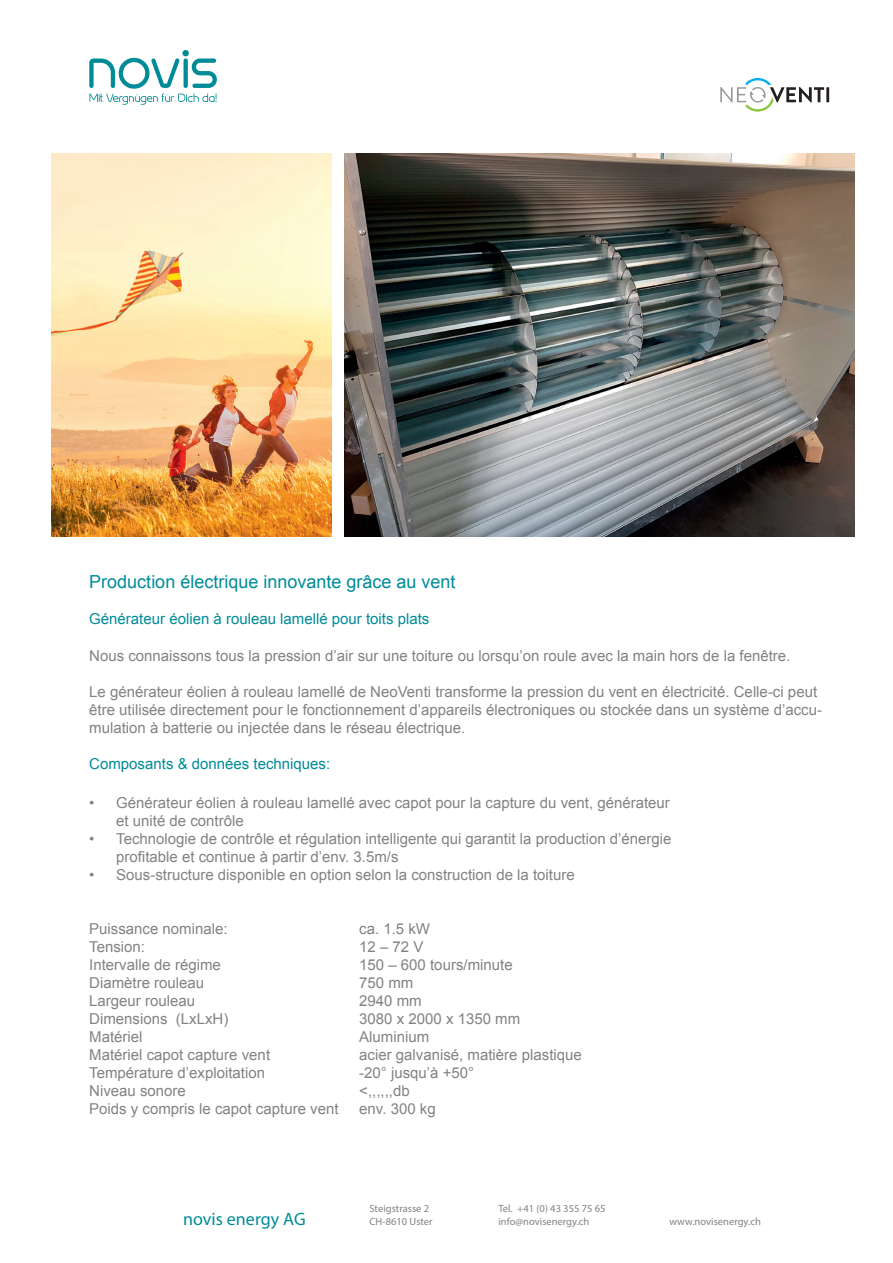
<style>
.page{position:relative;width:893px;height:1263px;background:#fff}
.page>*{position:absolute;margin:0;border:0;box-sizing:border-box;transform-origin:0 0}
.t1{font:18px "Arial";color:#008b98}
.t2{font:18px "Myriad Pro";color:#008b98}
.t3{font:15px/18px "Arial";color:#808285}
.t4{font:15px "Arial";color:#008b98}
.t5{font:10.5px/12.6px "Myriad Pro";color:#808285}
</style>
<div class="page">
<svg style="left:89px;top:50px;width:128px;height:55px"></svg>
<img style="left:344px;top:154px;width:511px;height:383px">
<img style="left:51px;top:154px;width:281px;height:383px">
<hr style="left:826px;top:87px;width:3px;height:15px;background:#231f20">
<svg style="left:720px;top:78px;width:104px;height:34px"></svg>
<p class="t1" style="left:89px;top:570px;width:368px">Production électrique innovante grâce au vent</p>
<p class="t4" style="left:89px;top:609px;width:342px">Générateur éolien à rouleau lamellé pour toits plats</p>
<p class="t3" style="left:89px;top:647px;width:703px">Nous connaissons tous la pression d’air sur une toiture ou lorsqu’on roule avec la main hors de la fenêtre.</p>
<p class="t3" style="left:89px;top:683px;width:734px">Le générateur éolien à rouleau lamellé de NeoVenti transforme la pression du vent en électricité. Celle-ci peut être utilisée directement pour le fonctionnement d’appareils électroniques ou stockée dans un système d’accu&shy;mulation à batterie ou injectée dans le réseau électrique.</p>
<p class="t4" style="left:89px;top:754px;width:242px">Composants &amp; données techniques:</p>
<p class="t3" style="left:116px;top:794px;width:555px;text-indent:-27px">• Générateur éolien à rouleau lamellé avec capot pour la capture du vent, générateur et unité de contrôle</p>
<p class="t3" style="left:116px;top:830px;width:557px;text-indent:-27px">• Technologie de contrôle et régulation intelligente qui garantit la production d’énergie profitable et continue à partir d’env. 3.5m/s</p>
<p class="t3" style="left:89px;top:866px;width:487px">• Sous-structure disponible en option selon la construction de la toiture</p>
<p class="t3" style="left:89px;top:920px;width:140px">Puissance nominale:</p>
<p class="t3" style="left:359px;top:920px;width:72px">ca. 1.5 kW</p>
<p class="t3" style="left:89px;top:938px;width:57px">Tension:</p>
<p class="t3" style="left:359px;top:938px;width:66px">12 – 72 V</p>
<p class="t3" style="left:89px;top:956px;width:133px">Intervalle de régime</p>
<p class="t3" style="left:359px;top:956px;width:155px">150 – 600 tours/minute</p>
<p class="t3" style="left:89px;top:974px;width:117px">Diamètre rouleau</p>
<p class="t3" style="left:359px;top:974px;width:56px">750 mm</p>
<p class="t3" style="left:89px;top:992px;width:107px">Largeur rouleau</p>
<p class="t3" style="left:359px;top:992px;width:64px">2940 mm</p>
<p class="t3" style="left:89px;top:1010px;width:141px">Dimensions (LxLxH)</p>
<p class="t3" style="left:359px;top:1010px;width:162px">3080 x 2000 x 1350 mm</p>
<p class="t3" style="left:89px;top:1028px;width:55px">Matériel</p>
<p class="t3" style="left:359px;top:1028px;width:72px">Aluminium</p>
<p class="t3" style="left:89px;top:1046px;width:182px">Matériel capot capture vent</p>
<p class="t3" style="left:359px;top:1046px;width:224px">acier galvanisé, matière plastique</p>
<p class="t3" style="left:89px;top:1064px;width:177px">Température d’exploitation</p>
<p class="t3" style="left:359px;top:1064px;width:116px">-20° jusqu’à +50°</p>
<p class="t3" style="left:89px;top:1082px;width:98px">Niveau sonore</p>
<p class="t3" style="left:359px;top:1082px;width:52px">&lt;,,,,,,db</p>
<p class="t3" style="left:89px;top:1100px;width:251px">Poids y compris le capot capture vent</p>
<p class="t3" style="left:359px;top:1100px;width:78px">env. 300 kg</p>
<p class="t5" style="left:369px;top:1202px;width:61px">Steigstrasse 2</p>
<p class="t2" style="left:183px;top:1207px;width:124px">novis energy AG</p>
<p class="t5" style="left:369px;top:1215px;width:65px">CH-8610 Uster</p>
<p class="t5" style="left:498px;top:1202px;width:109px">Tel. +41 (0) 43 355 75 65 info@novisenergy.ch</p>
<p class="t5" style="left:669px;top:1215px;width:93px">www.novisenergy.ch</p>
</div>
